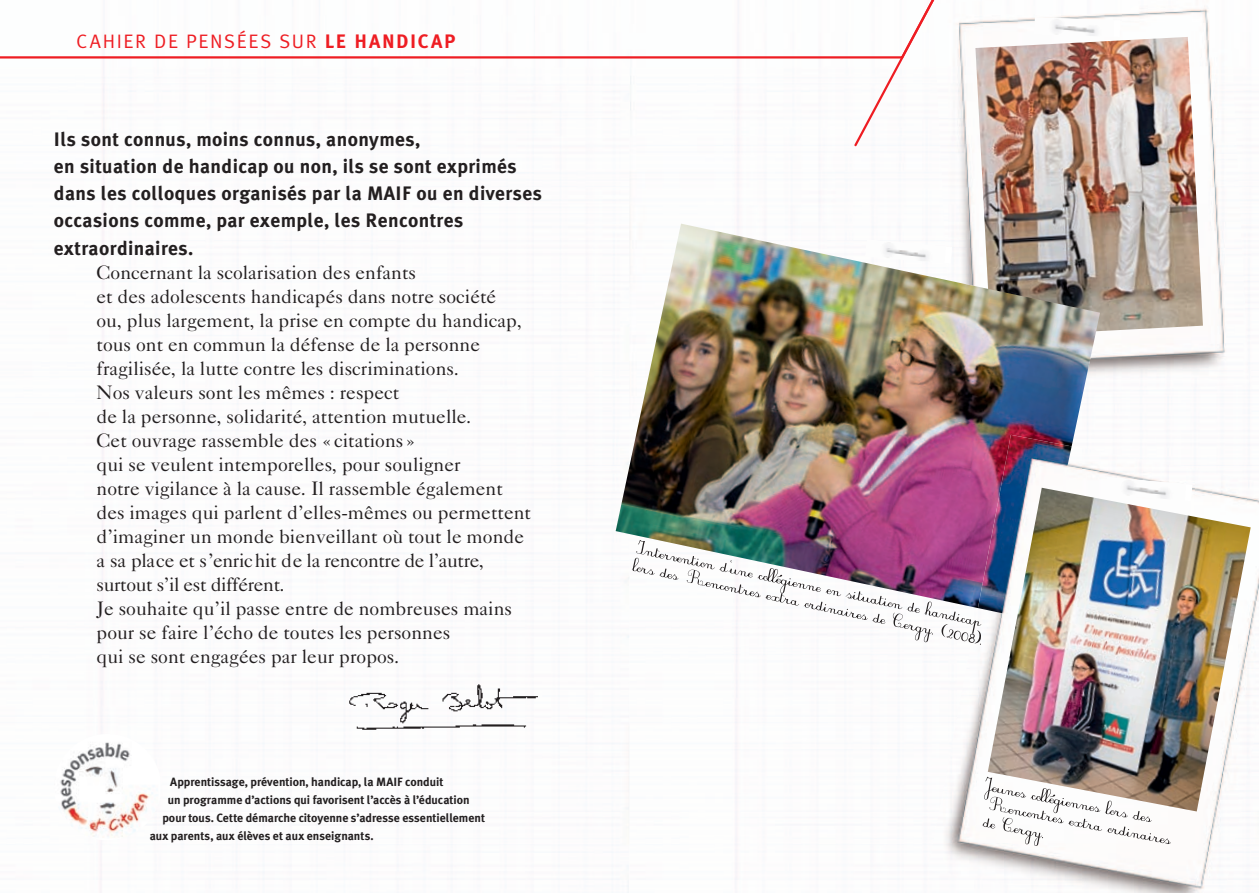
<style>
.page{position:relative;width:1259px;height:893px;background:#fff}
.page>*{position:absolute;margin:0;border:0;box-sizing:border-box;transform-origin:0 0}
.t1{font:19.5px/24px "Caslon Five Forty";color:#231f20}
.t2{font:700 19.5px/27.5px "Meta Plus";letter-spacing:.02em;color:#231f20}
.t3{font:19.5px "Meta Plus Normal";letter-spacing:.085em;color:#ee1d23}
.t4{font:700 12px "Meta Plus";color:#231f20}
.s1{font-family:"Meta Plus";font-weight:700}
</style>
<div class="page">
<svg style="left:854px;top:60px;width:73px;height:86px"></svg>
<img style="left:953px;top:8px;width:296px;height:383px">
<img style="left:975px;top:37px;width:228px;height:300px">
<img style="left:615px;top:224px;width:485px;height:358px">
<img style="left:928px;top:446px;width:331px;height:447px">
<img style="left:978px;top:435px;width:93px;height:185px">
<img style="left:987px;top:488px;width:263px;height:323px">
<svg style="left:0;top:0;width:935px;height:60px"></svg>
<svg style="left:865px;top:240px;width:87px;height:24px"></svg>
<img style="left:865px;top:240px;width:80px;height:23px">
<svg style="left:1114px;top:18px;width:6px;height:19px"></svg>
<img style="left:1034px;top:18px;width:80px;height:19px">
<svg style="left:1186px;top:477px;width:6px;height:24px"></svg>
<img style="left:1106px;top:477px;width:80px;height:24px">
<svg style="left:982px;top:777px;width:189px;height:69px"></svg>
<svg style="left:632px;top:540px;width:349px;height:105px"></svg>
<img style="left:349px;top:684px;width:188px;height:46px">
<img style="left:60px;top:742px;width:93px;height:95px">
<p class="t3" style="left:77px;top:30px;width:380px">CAHIER DE PENSéES SUR <span class="s1">LE HANDICAP</span></p>
<p class="t2" style="left:54px;top:125px;width:489px">Ils sont connus, moins connus, anonymes,<br>en situation de handicap ou non, ils se sont exprimés dans les colloques organisés par la MAIF ou en diverses occasions comme, par exemple, les Rencontres extraordinaires.</p>
<p class="t1" style="left:96px;top:260px;width:436px">Concernant la scolarisation des enfants<br>et des adolescents handicapés dans notre société<br>ou, plus largement, la prise en compte du handicap, tous ont en commun la défense de la personne fragilisée, la lutte contre les discriminations.<br>Nos valeurs sont les mêmes : respect<br>de la personne, solidarité, attention mutuelle.<br>Cet ouvrage rassemble des « citations »<br>qui se veulent intemporelles, pour souligner<br>notre vigilance à la cause. Il rassemble également des images qui parlent d’elles-mêmes ou permettent d’imaginer un monde bienveillant où tout le monde a sa place et s’enrichit de la rencontre de l’autre, surtout s’il est différent.<br>Je souhaite qu’il passe entre de nombreuses mains pour se faire l’écho de toutes les personnes<br>qui se sont engagées par leur propos.</p>
<p class="t4" style="left:170px;top:774px;width:274px">Apprentissage, prévention, handicap, la MAIF conduit</p>
<p class="t4" style="left:168px;top:792px;width:303px">un programme d’actions qui favorisent l’accès à l’éducation</p>
<p class="t4" style="left:162px;top:810px;width:324px">pour tous. Cette démarche citoyenne s’adresse essentiellement</p>
<p class="t4" style="left:150px;top:828px;width:225px">aux parents, aux élèves et aux enseignants.</p>
</div>
